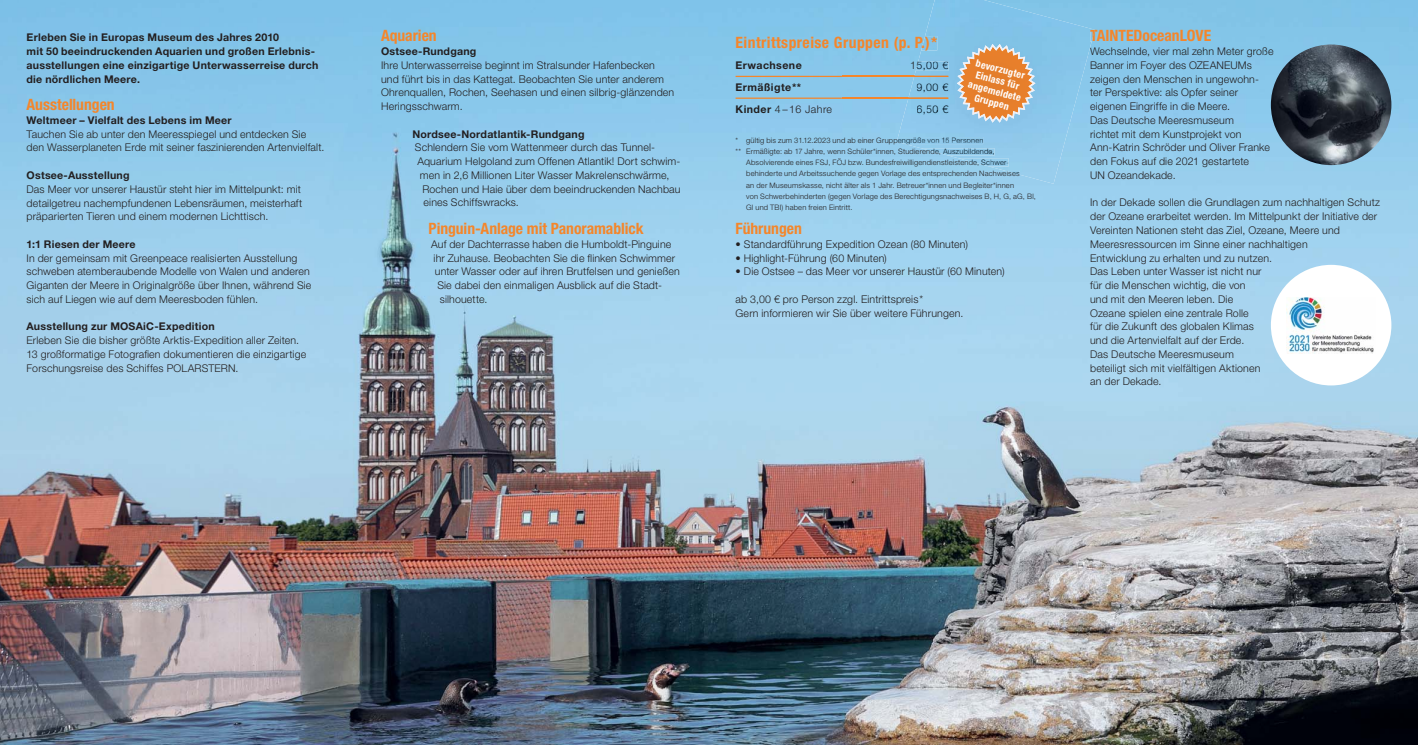
<style>
.page{position:relative;width:1418px;height:745px;background:#fff}
.page>*{position:absolute;margin:0;border:0;box-sizing:border-box;transform-origin:0 0}
.t1{font:700 condensed 15.62px "Helvetica Neue LT Pro";color:#f4862b}
.t2{font:700 condensed 15.62px "Helvetica Neue LT Pro";letter-spacing:.03em;color:#f4862b}
.t3{font:300 10.62px/13.8px "Helvetica Neue LT Pro";letter-spacing:.015em;color:#231f20}
.t4{font:700 10.62px/13.8px "Helvetica Neue LT Pro";letter-spacing:.02em;color:#231f20}
.t5{font:700 10.62px/21.8px "Helvetica Neue LT Pro";letter-spacing:.04em;color:#231f20}
.t6{font:300 10.62px/21.8px "Helvetica Neue LT Pro";color:#00111e}
.t7{font:300 10.62px "Helvetica Neue LT Pro";color:#00101e}
.t8{font:700 condensed 10px/11.2px "Helvetica Neue LT Pro";color:#fff;text-align:center}
.t9{font:300 7.5px "Helvetica Neue LT Pro";letter-spacing:.025em;color:#231f20}
.s1{color:#f3862b}
.s2{color:#231f20}
.s3{color:#00111e}
.s4{font-weight:300}
.s5{color:#00121e}
.s6{color:#00131f}
.s7{color:#00121f}
.s8{color:#00101e}
</style>
<div class="page">
<img style="left:0;top:0;width:1417px;height:744px">
<div style="left:1270px;top:265px;width:121px;height:120px;background:#fff;border-radius:50%"></div>
<img style="left:1286px;top:297px;width:88px;height:56px">
<img style="left:1270px;top:44px;width:121px;height:121px;border-radius:50%">
<hr style="left:735px;top:76px;width:107px;height:1px;background:#f4862b">
<hr style="left:842px;top:76px;width:106px;height:1px;background:#f4862b">
<hr style="left:735px;top:97px;width:107px;height:2px;background:#f4862b">
<hr style="left:842px;top:97px;width:106px;height:2px;background:#f4862b">
<img style="left:898px;top:0;width:196px;height:184px">
<svg style="left:1090px;top:30px;width:4px;height:11px"></svg>
<img style="left:914px;top:76px;width:34px;height:1px">
<img style="left:908px;top:97px;width:40px;height:2px">
<img style="left:921px;top:36px;width:16px;height:14px">
<img style="left:915px;top:62px;width:33px;height:9px">
<img style="left:917px;top:83px;width:31px;height:9px">
<img style="left:917px;top:105px;width:31px;height:9px">
<img style="left:896px;top:137px;width:87px;height:7px">
<img style="left:921px;top:148px;width:73px;height:7px">
<img style="left:958px;top:158px;width:50px;height:8px">
<img style="left:1005px;top:171px;width:14px;height:4px">
<img style="left:956px;top:44px;width:79px;height:79px">
<p class="t4" style="left:27px;top:32px;width:293px">Erleben Sie in Europas Museum des Jahres 2010<br>mit 50 beeindruckenden Aquarien und großen Erlebnis&shy;ausstellungen eine einzigartige Unterwasserreise durch die nördlichen Meere.</p>
<h1 class="t1" style="left:27px;top:99px;width:90px">Ausstellungen</h1>
<p class="t4" style="left:27px;top:114px;width:206px">Weltmeer – Vielfalt des Lebens im Meer</p>
<p class="t3" style="left:27px;top:128px;width:299px">Tauchen Sie ab unter den Meeresspiegel und entdecken Sie den Wasserplaneten Erde mit seiner faszinierenden Artenvielfalt.</p>
<p class="t4" style="left:27px;top:169px;width:104px">Ostsee-Ausstellung</p>
<p class="t3" style="left:27px;top:183px;width:277px;text-align:justify">Das Meer vor unserer Haustür steht hier im Mittelpunkt: mit detail getreu nachempfundenen Lebensräumen, meisterhaft präparierten Tieren und einem modernen Lichttisch.</p>
<p class="t4" style="left:27px;top:238px;width:111px">1:1 Riesen der Meere</p>
<p class="t3" style="left:27px;top:252px;width:286px">In der gemeinsam mit Greenpeace realisierten Ausstellung schweben atemberaubende Modelle von Walen und anderen Giganten der Meere in Originalgröße über Ihnen, während Sie sich auf Liegen wie auf dem Meeresboden fühlen.</p>
<p class="t4" style="left:27px;top:321px;width:190px">Ausstellung zur MOSAiC-Expedition</p>
<p class="t3" style="left:27px;top:334px;width:281px">Erleben Sie die bisher größte Arktis-Expedition aller Zeiten.<br>13 großformatige Fotografien dokumentieren die einzigartige<br>Forschungsreise des Schiffes POLARSTERN.</p>
<h1 class="t1" style="left:381px;top:30px;width:57px">Aquarien</h1>
<p class="t4" style="left:381px;top:46px;width:97px">Ostsee-Rundgang</p>
<p class="t3" style="left:381px;top:59px;width:295px">Ihre Unterwasserreise beginnt im Stralsunder Hafenbecken und führt bis in das Kattegat. Beobachten Sie unter anderem Ohrenquallen, Rochen, Seehasen und einen silbrig-glänzenden Heringsschwarm.</p>
<p class="t4" style="left:412px;top:128px;width:174px">Nordsee-Nordatlantik-Rundgang</p>
<p class="t3" style="left:415px;top:142px;width:242px">Schlendern Sie vom Wattenmeer durch das Tunnel-</p>
<p class="t3" style="left:417px;top:156px;width:265px">Aquarium Helgoland zum Offenen Atlantik! Dort schwim-</p>
<p class="t3" style="left:420px;top:169px;width:251px">men in 2,6 Millionen Liter Wasser Makrelenschwärme,</p>
<p class="t3" style="left:422px;top:183px;width:260px">Rochen und Haie über dem beeindruckenden Nachbau</p>
<p class="t3" style="left:423px;top:197px;width:97px">eines Schiffswracks.</p>
<h1 class="t1" style="left:428px;top:223px;width:216px">Pinguin-Anlage mit Panoramablick</h1>
<p class="t3" style="left:431px;top:238px;width:242px">Auf der Dachterrasse haben die Humboldt-Pinguine</p>
<p class="t3" style="left:433px;top:252px;width:243px">ihr Zuhause. Beobachten Sie die flinken Schwimmer</p>
<p class="t3" style="left:435px;top:266px;width:247px">unter Wasser oder auf ihren Brutfelsen und genießen</p>
<p class="t3" style="left:437px;top:279px;width:226px">Sie dabei den einmaligen Ausblick auf die Stadt-</p>
<p class="t3" style="left:440px;top:293px;width:49px">silhouette.</p>
<h1 class="t2" style="left:735px;top:36px;width:203px">Eintrittspreise Gruppen (p. P.<span class="s1">)*</span></h1>
<p class="t5" style="left:735px;top:56px;width:68px">Erwachsene</p>
<p class="t7" style="left:910px;top:62px;width:39px"><span class="s2">1</span>5,0<span class="s3">0</span> €</p>
<p class="t5" style="left:735px;top:78px;width:98px">Ermäßigte**<br>Kinder <span class="s4">4–16 Jahre</span></p>
<p class="t9" style="left:735px;top:137px;width:249px">* gültig bis zum 31.12.2023 und ab einer Grup<span class="s5">pen</span><span class="s6">grö</span><span class="s5">ß</span><span class="s7">e von 15 Persone</span><span class="s5">n</span></p>
<p class="t9" style="left:735px;top:148px;width:260px">** Ermäßigte: ab 17 Jahre, wenn Schüler*innen, Studier<span class="s6">ende,</span> <span class="s5">Ausz</span><span class="s7">ubildende,</span></p>
<p class="t9" style="left:746px;top:160px;width:264px">Absolvierende eines FSJ, FÖJ bzw. Bundesfreiwilligendienstleist<span class="s6">ende, Schwer-</span></p>
<p class="t9" style="left:746px;top:171px;width:275px">behinderte und Arbeitssuchende gegen Vorlage des entsprechenden Nachwe<span class="s6">ises</span></p>
<p class="t9" style="left:746px;top:182px;width:269px">an der Museumskasse, nicht älter als 1 Jahr. Betreuer*innen und Begleiter*innen</p>
<p class="t9" style="left:746px;top:193px;width:291px">von Schwerbehinderten (gegen Vorlage des Berechtigungsnachweises B, H, G, aG, Bl,</p>
<p class="t9" style="left:746px;top:205px;width:108px">Gl und TBI) haben freien Eintritt.</p>
<p class="t8" style="left:975px;top:58px;width:56px;rotate:15deg">bevorzugter<br>Einlass für angemeldete<br>Gruppen</p>
<p class="t6" style="left:916px;top:78px;width:33px">9,00 <span class="s8">€<br>6,</span><span class="s5">50</span> €</p>
<h1 class="t1" style="left:735px;top:223px;width:68px">Führungen</h1>
<p class="t3" style="left:735px;top:238px;width:234px">• Standardführung Expedition Ozean (80 Minuten)</p>
<p class="t3" style="left:735px;top:252px;width:153px">• Highlight-Führung (60 Minuten)</p>
<p class="t3" style="left:735px;top:266px;width:271px">• Die Ostsee – das Meer vor unserer Haustür (60 Minuten)</p>
<p class="t3" style="left:735px;top:293px;width:229px">ab 3,00 € pro Person zzgl. Eintrittspreis*<br>Gern informieren wir Sie über weitere Führungen.</p>
<h1 class="t1" style="left:1090px;top:30px;width:123px">TAINTEDoceanLOVE</h1>
<p class="t3" style="left:1090px;top:46px;width:185px"><span class="s3">W</span>echselnde, vier mal zehn Meter große<br>Banner im Foyer des OZEANEUMs zeigen den Menschen in ungewohn&shy;ter Perspektive: als Opfer seiner eigenen Eingriffe in die Meere.<br>Das Deutsche Meeresmuseum<br>richtet mit dem Kunstprojekt von<br>Ann-Katrin Schröder und Oliver Franke den Fokus auf die 2021 gestartete<br>UN Ozeandekade.</p>
<p class="t3" style="left:1090px;top:197px;width:291px">In der Dekade sollen die Grundlagen zum nachhaltigen Schutz der Ozeane erarbeitet werden. Im Mittelpunkt der Initiative der Vereinten Nationen steht das Ziel, Ozeane, Meere und Meeresressourcen im Sinne einer nachhaltigen<br>Entwicklung zu erhalten und zu nutzen.<br>Das Leben unter Wasser ist nicht nur<br>für die Menschen wichtig, die von<br>und mit den Meeren leben. Die<br>Ozeane spielen eine zentrale Rolle<br>für die Zukunft des globalen Klimas<br>und die Artenvielfalt auf der Erde.<br>Das Deutsche Meeresmuseum<br>beteiligt sich mit vielfältigen Aktionen<br>an der Dekade.</p>
</div>
